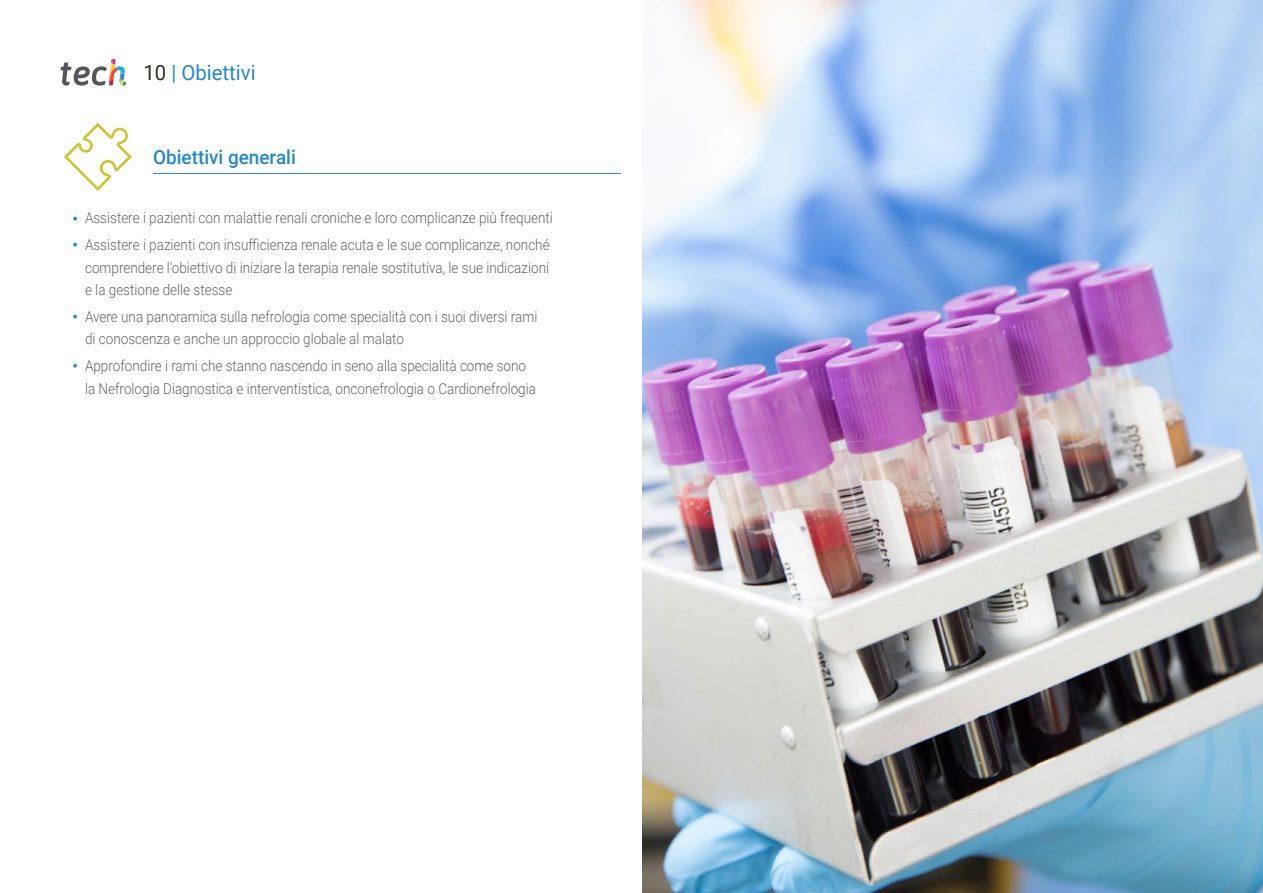
<style>
.page{position:relative;width:1263px;height:893px;background:#fff}
.page>*{position:absolute;margin:0;border:0;box-sizing:border-box;transform-origin:0 0}
.t1{font:21px "Roboto";color:#2488c9}
.t2{font:500 19.5px "Roboto";color:#2488c9}
.t3{font:300 15px/22.5px "Roboto";color:#61646a;scale:.9 1}
.s1{color:#312e20}
</style>
<div class="page">
<hr style="left:153px;top:173px;width:468px;height:1px;background:#2488c9">
<svg style="left:64px;top:123px;width:68px;height:68px"></svg>
<img style="left:642px;top:0;width:621px;height:893px">
<svg style="left:61px;top:59px;width:65px;height:27px"></svg>
<h1 class="t1" style="left:144px;top:57px;width:114px"><span class="s1">10</span> | Obiettivi</h1>
<h2 class="t2" style="left:153px;top:144px;width:144px">Obiettivi generali</h2>
<p class="t3" style="left:85px;top:204px;width:521px;line-height:26.7px">Assistere i pazienti con malattie renali croniche e loro complicanze più frequenti<br>Assistere i pazienti con insufficienza renale acuta e le sue complicanze, nonché</p>
<p class="t3" style="left:85px;top:255px;width:517px">comprendere l'obiettivo di iniziare la terapia renale sostitutiva, le sue indicazioni e la gestione delle stesse</p>
<p class="t3" style="left:85px;top:305px;width:504px">Avere una panoramica sulla nefrologia come specialità con i suoi diversi rami di conoscenza e anche un approccio globale al malato</p>
<p class="t3" style="left:85px;top:354px;width:503px">Approfondire i rami che stanno nascendo in seno alla specialità come sono la Nefrologia Diagnostica e interventistica, onconefrologia o Cardionefrologia</p>
</div>
